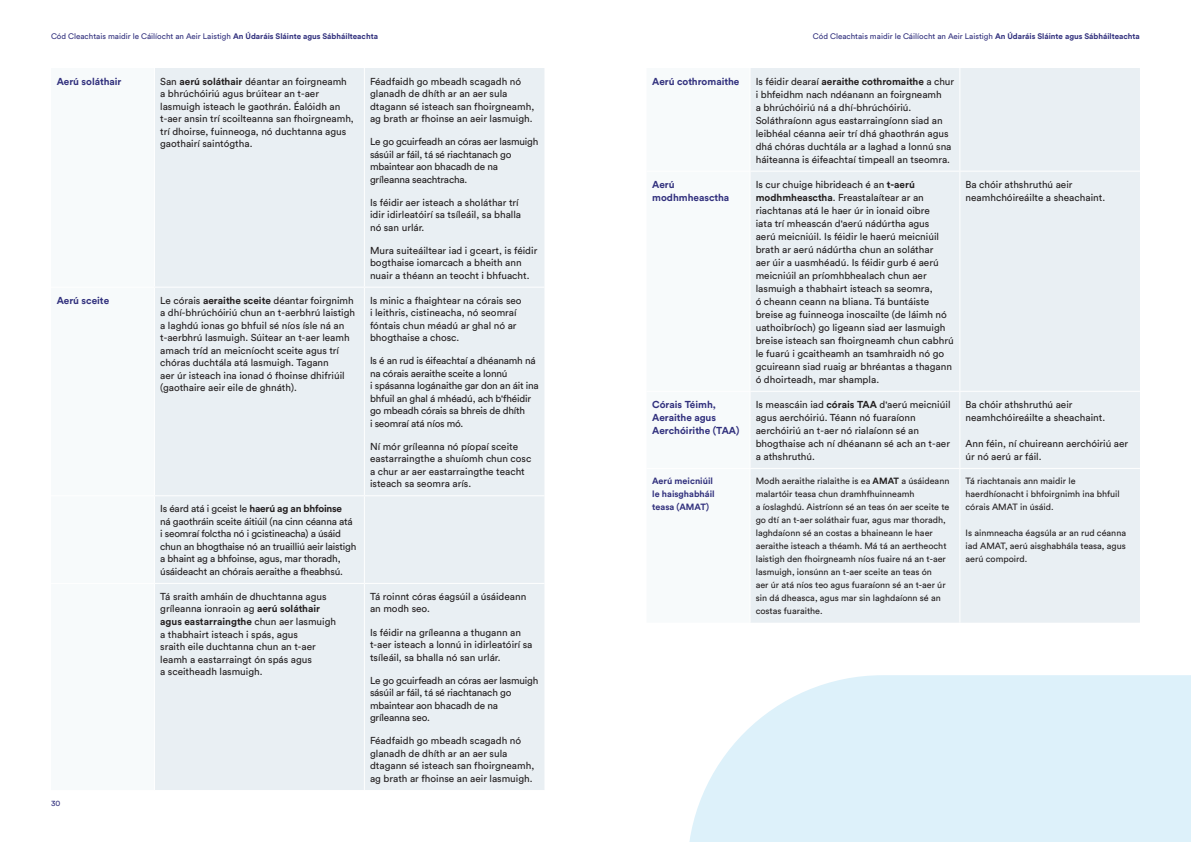
<style>
.page{position:relative;width:1191px;height:842px;background:#fff}
.page>*{position:absolute;margin:0;border:0;box-sizing:border-box;transform-origin:0 0}
.Table{font:10px/12.5px "Circular Std";color:#231f20}
.Table-2{font:10px/12.5px "Circular Std";letter-spacing:-.02em;color:#231f20}
.Table-3{font:700 10px/13px "Circular Std";color:#31307d}
.Table-4{font:9px/13px "Circular Std";color:#231f20}
.Table-5{font:700 9px/13px "Circular Std";color:#31307d}
.t1{font:8px "Circular Std";color:#31307d}
.s1{font-weight:700}
</style>
<div class="page">
<div style="left:155px;top:68px;width:389px;height:722px;background:#e9eff3"></div>
<hr style="left:364px;top:68px;width:1px;height:219px;background:#fff">
<hr style="left:154px;top:287px;width:210px;height:1px;background:#fff">
<hr style="left:364px;top:287px;width:180px;height:1px;background:#fff">
<hr style="left:364px;top:288px;width:1px;height:207px;background:#fff">
<hr style="left:154px;top:495px;width:210px;height:1px;background:#fff">
<hr style="left:364px;top:495px;width:180px;height:1px;background:#fff">
<hr style="left:364px;top:496px;width:1px;height:87px;background:#fff">
<hr style="left:154px;top:583px;width:210px;height:1px;background:#fff">
<hr style="left:364px;top:583px;width:180px;height:1px;background:#fff">
<hr style="left:364px;top:584px;width:1px;height:206px;background:#fff">
<div style="left:750px;top:68px;width:390px;height:555px;background:#e9eff3"></div>
<hr style="left:959px;top:68px;width:1px;height:103px;background:#fff">
<hr style="left:750px;top:171px;width:210px;height:1px;background:#fff">
<hr style="left:960px;top:171px;width:180px;height:1px;background:#fff">
<hr style="left:959px;top:172px;width:1px;height:219px;background:#fff">
<hr style="left:750px;top:391px;width:210px;height:1px;background:#fff">
<hr style="left:960px;top:391px;width:180px;height:1px;background:#fff">
<hr style="left:959px;top:392px;width:1px;height:76px;background:#fff">
<hr style="left:750px;top:468px;width:210px;height:1px;background:#fff">
<hr style="left:960px;top:468px;width:180px;height:1px;background:#fff">
<hr style="left:959px;top:469px;width:1px;height:154px;background:#fff">
<svg style="left:689px;top:675px;width:502px;height:167px;background:#e0f2fa"></svg>
<p class="t1" style="left:51px;top:31px;width:328px">Cód Cleachtais maidir le Cáilíocht an Aeir Laistigh <span class="s1">An Údaráis Sláinte agus Sábháilteachta</span></p>
<p class="Table-3" style="left:57px;top:74px;width:66px">Aerú soláthair</p>
<p class="Table" style="left:160px;top:75px;width:195px">San <span class="s1">aerú soláthair</span> déantar an foirgneamh a bhrúchóiriú agus brúitear an t-aer lasmuigh isteach le gaothrán. Éalóidh an t-aer ansin trí scoilteanna san fhoirgneamh, trí dhoirse, fuinneoga, nó duchtanna agus gaothairí saintógtha.</p>
<p class="Table" style="left:370px;top:75px;width:166px">Féadfaidh go mbeadh scagadh nó glanadh de dhíth ar an aer sula dtagann sé isteach san fhoirgneamh, ag brath ar fhoinse an aeir lasmuigh.</p>
<p class="Table-2" style="left:370px;top:135px;width:170px">Le go gcuirfeadh an córas aer lasmuigh sásúil ar fáil, tá sé riachtanach go mbaintear aon bhacadh de na gríleanna seachtracha.</p>
<p class="Table" style="left:370px;top:196px;width:153px">Is féidir aer isteach a sholáthar trí idir idirleatóirí sa tsíleáil, sa bhalla nó san urlár.</p>
<p class="Table" style="left:370px;top:244px;width:169px">Mura suiteáiltear iad i gceart, is féidir bogthaise iomarcach a bheith ann nuair a théann an teocht i bhfuacht.</p>
<p class="Table-3" style="left:57px;top:293px;width:54px">Aerú sceite</p>
<p class="Table" style="left:160px;top:294px;width:196px">Le córais <span class="s1">aeraithe sceite</span> déantar foirgnimh a dhí-bhrúchóiriú chun an t-aerbhrú laistigh a laghdú ionas go bhfuil sé níos ísle ná an t-aerbhrú lasmuigh. Súitear an t-aer leamh amach tríd an meicníocht sceite agus trí chóras duchtála atá lasmuigh. Tagann<br>aer úr isteach ina ionad ó fhoinse dhifriúil (gaothaire aeir eile de ghnáth).</p>
<p class="Table" style="left:370px;top:294px;width:153px">Is minic a fhaightear na córais seo i leithris, cistineacha, nó seomraí fóntais chun méadú ar ghal nó ar bhogthaise a chosc.</p>
<p class="Table-2" style="left:370px;top:354px;width:170px">Is é an rud is éifeachtaí a dhéanamh ná na córais aeraithe sceite a lonnú<br>i spásanna logánaithe gar don an áit ina bhfuil an ghal á mhéadú, ach b'fhéidir go mbeadh córais sa bhreis de dhíth<br>i seomraí atá níos mó.</p>
<p class="Table" style="left:370px;top:440px;width:163px">Ní mór gríleanna nó píopaí sceite eastarraingthe a shuíomh chun cosc a chur ar aer eastarraingthe teacht isteach sa seomra arís.</p>
<p class="t1" style="left:51px;top:798px;width:11px">30</p>
<p class="Table-2" style="left:160px;top:502px;width:198px">Is éard atá i gceist le <span class="s1">haerú ag an bhfoinse<br></span>ná gaothráin sceite áitiúil (na cinn céanna atá i seomraí folctha nó i gcistineacha) a úsáid chun an bhogthaise nó an truailliú aeir laistigh a bhaint ag a bhfoinse, agus, mar thoradh, úsáideacht an chórais aeraithe a fheabhsú.</p>
<p class="Table" style="left:160px;top:590px;width:177px">Tá sraith amháin de dhuchtanna agus gríleanna ionraoin ag <span class="s1">aerú soláthair agus eastarraingthe</span> chun aer lasmuigh a thabhairt isteach i spás, agus<br>sraith eile duchtanna chun an t-aer leamh a eastarraingt ón spás agus<br>a sceitheadh lasmuigh.</p>
<p class="Table" style="left:370px;top:590px;width:158px">Tá roinnt córas éagsúil a úsáideann an modh seo.</p>
<p class="Table" style="left:370px;top:626px;width:164px">Is féidir na gríleanna a thugann an t-aer isteach a lonnú in idirleatóirí sa tsíleáil, sa bhalla nó san urlár.</p>
<p class="Table-2" style="left:370px;top:674px;width:170px">Le go gcuirfeadh an córas aer lasmuigh sásúil ar fáil, tá sé riachtanach go mbaintear aon bhacadh de na gríleanna seo.</p>
<p class="Table" style="left:370px;top:734px;width:166px">Féadfaidh go mbeadh scagadh nó glanadh de dhíth ar an aer sula dtagann sé isteach san fhoirgneamh, ag brath ar fhoinse an aeir lasmuigh.</p>
<p class="t1" style="left:813px;top:31px;width:328px">Cód Cleachtais maidir le Cáilíocht an Aeir Laistigh <span class="s1">An Údaráis Sláinte agus Sábháilteachta</span></p>
<p class="Table-3" style="left:652px;top:74px;width:89px">Aerú cothromaithe</p>
<p class="Table" style="left:755px;top:74px;width:200px;line-height:13px">Is féidir dearaí <span class="s1">aeraithe cothromaithe</span> a chur i bhfeidhm nach ndéanann an foirgneamh<br>a bhrúchóiriú ná a dhí-bhrúchóiriú.<br>Soláthraíonn agus eastarraingíonn siad an leibhéal céanna aeir trí dhá ghaothrán agus dhá chóras duchtála ar a laghad a lonnú sna háiteanna is éifeachtaí timpeall an tseomra.</p>
<p class="Table-3" style="left:652px;top:177px;width:79px">Aerú modhmheasctha</p>
<p class="Table" style="left:755px;top:178px;width:199px;line-height:13px">Is cur chuige hibrideach é an <span class="s1">t-aerú modhmheasctha</span>. Freastalaítear ar an riachtanas atá le haer úr in ionaid oibre<br>iata trí mheascán d'aerú nádúrtha agus<br>aerú meicniúil. Is féidir le haerú meicniúil brath ar aerú nádúrtha chun an soláthar<br>aer úir a uasmhéadú. Is féidir gurb é aerú meicniúil an príomhbhealach chun aer lasmuigh a thabhairt isteach sa seomra,<br>ó cheann ceann na bliana. Tá buntáiste breise ag fuinneoga inoscailte (de láimh nó uathoibríoch) go ligeann siad aer lasmuigh breise isteach san fhoirgneamh chun cabhrú le fuarú i gcaitheamh an tsamhraidh nó go gcuireann siad ruaig ar bhréantas a thagann ó dhoirteadh, mar shampla.</p>
<p class="Table" style="left:965px;top:178px;width:141px;line-height:13px">Ba chóir athshruthú aeir neamhchóireáilte a sheachaint.</p>
<p class="Table-3" style="left:652px;top:398px;width:89px">Córais Téimh,<br>Aeraithe agus<br>Aerchóirithe (TAA)</p>
<p class="Table" style="left:755px;top:398px;width:196px;line-height:13px">Is meascáin iad <span class="s1">córais TAA</span> d'aerú meicniúil agus aerchóiriú. Téann nó fuaraíonn aerchóiriú an t-aer nó rialaíonn sé an bhogthaise ach ní dhéanann sé ach an t-aer a athshruthú.</p>
<p class="Table" style="left:965px;top:398px;width:141px;line-height:13px">Ba chóir athshruthú aeir neamhchóireáilte a sheachaint.</p>
<p class="Table" style="left:965px;top:437px;width:164px;line-height:13px">Ann féin, ní chuireann aerchóiriú aer úr nó aerú ar fáil.</p>
<p class="Table-5" style="left:652px;top:474px;width:64px">Aerú meicniúil le haisghabháil teasa (AMAT)</p>
<p class="Table-4" style="left:755px;top:474px;width:195px">Modh aeraithe rialaithe is ea <span class="s1">AMAT</span> a úsáideann malartóir teasa chun dramhfhuinneamh<br>a íoslaghdú. Aistríonn sé an teas ón aer sceite te go dtí an t-aer soláthair fuar, agus mar thoradh, laghdaíonn sé an costas a bhaineann le haer aeraithe isteach a théamh. Má tá an aertheocht laistigh den fhoirgneamh níos fuaire ná an t-aer lasmuigh, ionsúnn an t-aer sceite an teas ón<br>aer úr atá níos teo agus fuaraíonn sé an t-aer úr sin dá dheasca, agus mar sin laghdaíonn sé an costas fuaraithe.</p>
<p class="Table-4" style="left:965px;top:474px;width:156px">Tá riachtanais ann maidir le haerdhíonacht i bhfoirgnimh ina bhfuil córais AMAT in úsáid.</p>
<p class="Table-4" style="left:965px;top:526px;width:162px;text-align:justify">Is ainmneacha éagsúla ar an rud céanna iad AMAT, aerú aisghabhála teasa, agus aerú compoird.</p>
</div>
